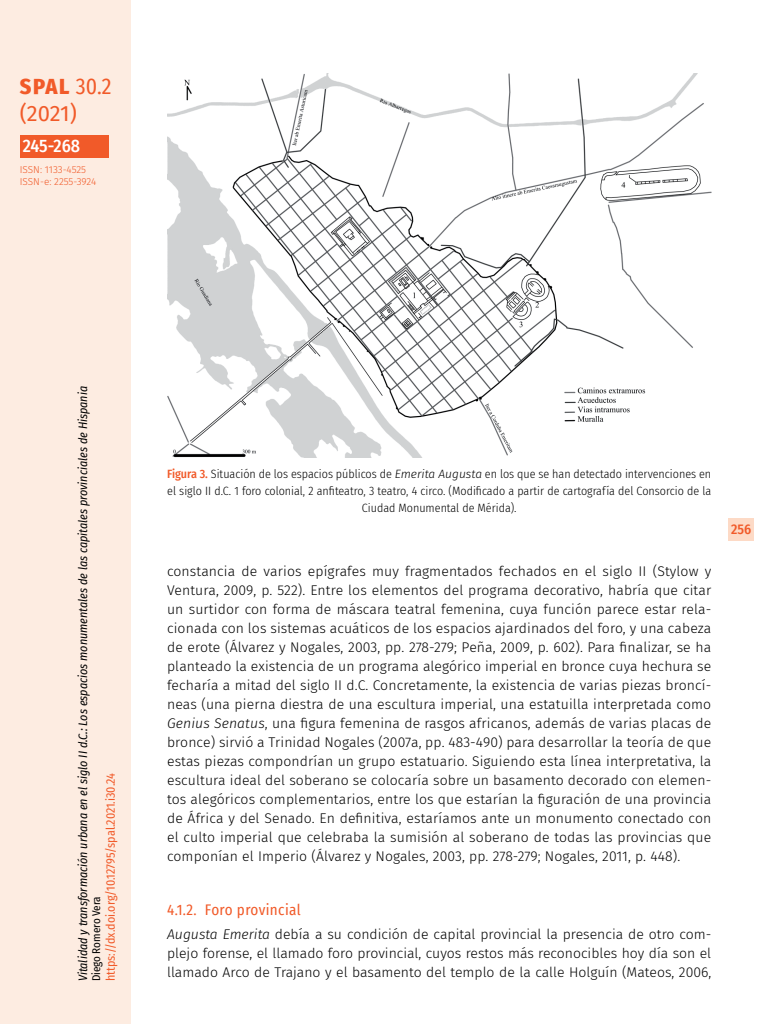
<style>
.page{position:relative;width:768px;height:1024px;background:#fff}
.page>*{position:absolute;margin:0;border:0;box-sizing:border-box;transform-origin:0 0}
.t1{font:800 22px "Fira Sans Condensed";color:#f15a29}
.t2{font:22px "Fira Sans";color:#f15a29}
.t3{font:500 18px "Fira Sans Condensed";letter-spacing:-.005em;color:#fff}
._42_enunciado_3{font:15px "Fira Sans Condensed";letter-spacing:.025em;color:#f15a29}
._00_bsc_ss{font:300 14px/19px "Fira Sans";color:#000;text-align:justify}
.t4{font:500 14px "Fira Sans Condensed";color:#f15a29}
._90_pie_foto{font:300 12px/17px "Fira Sans Condensed";color:#000;text-align:center}
.t5{font:italic 12px "Fira Sans Condensed";color:#000}
.t6{font:12px "Fira Sans Condensed";color:#f15a29}
.t7{font:11px "Fira Sans Condensed";color:#000}
.t8{font:300 10px/12px "Fira Sans";letter-spacing:-.005em;color:#f15a29}
.s1{font-weight:400}
.s2{font-weight:500;color:#f15a29}
.s3{font-family:"Fira Sans";font-style:italic}
.s4{font-style:italic}
</style>
<div class="page">
<div style="left:728px;top:518px;width:26px;height:23px;background:#fddac6"></div>
<div style="left:0;top:0;width:130px;height:1024px;background:#fdece1"></div>
<div style="left:20px;top:135px;width:89px;height:23px;background:#f15a29"></div>
<img style="left:167px;top:74px;width:544px;height:384px">
<h1 class="t1" style="left:20px;top:68px;width:93px">SPAL <span class="s1">30.2</span></h1>
<h1 class="t2" style="left:20px;top:96px;width:59px">(2021)</h1>
<p class="t3" style="left:23px;top:132px;width:59px">245-268</p>
<p class="t8" style="left:20px;top:164px;width:78px">ISSN: 1133-4525<br>ISSN-e: 2255-3924</p>
<p class="t5" style="left:74px;top:981px;width:597px;rotate:-90deg">Vitalidad y transformación urbana en el siglo II d.C.: Los espacios monumentales de las capitales provinciales de Hispania</p>
<p class="t6" style="left:101px;top:981px;width:210px;rotate:-90deg">https://dx.doi.org/10.12795/spal.2021.i30.24</p>
<p class="t7" style="left:88px;top:981px;width:87px;rotate:-90deg">Diego Romero Vera</p>
<p class="_90_pie_foto" style="left:167px;top:465px;width:546px"><span class="s2">Figura 3.</span> Situación de los espacios públicos de <span class="s3">Emerita Augusta</span> en los que se han detectado intervenciones en el siglo II d.C. 1 foro colonial, 2 anfiteatro, 3 teatro, 4 circo. (Modificado a partir de cartografía del Consorcio de la<br>Ciudad Monumental de Mérida).</p>
<p class="_00_bsc_ss" style="left:167px;top:561px;width:546px">constancia de varios epígrafes muy fragmentados fechados en el siglo II (Stylow y Ventura, 2009, p. 522). Entre los elementos del programa decorativo, habría que citar un surtidor con forma de máscara teatral femenina, cuya función parece estar rela&shy;cionada con los sistemas acuáticos de los espacios ajardinados del foro, y una cabeza de erote (Álvarez y Nogales, 2003, pp. 278-279; Peña, 2009, p. 602). Para finalizar, se ha planteado la existencia de un programa alegórico imperial en bronce cuya hechura se fecharía a mitad del siglo II d.C. Concretamente, la existencia de varias piezas broncí&shy;neas (una pierna diestra de una escultura imperial, una estatuilla interpretada como <span class="s4">Genius Senatus</span>, una figura femenina de rasgos africanos, además de varias placas de bronce) sirvió a Trinidad Nogales (2007a, pp. 483-490) para desarrollar la teoría de que estas piezas compondrían un grupo estatuario. Siguiendo esta línea interpretativa, la escultura ideal del soberano se colocaría sobre un basamento decorado con elemen&shy;tos alegóricos complementarios, entre los que estarían la figuración de una provincia de África y del Senado. En definitiva, estaríamos ante un monumento conectado con el culto imperial que celebraba la sumisión al soberano de todas las provincias que componían el Imperio (Álvarez y Nogales, 2003, pp. 278-279; Nogales, 2011, p. 448).</p>
<p class="_42_enunciado_3" style="left:167px;top:898px;width:135px">4.1.2. Foro provincial</p>
<p class="_00_bsc_ss" style="left:167px;top:925px;width:546px"><span class="s4">Augusta Emerita</span> debía a su condición de capital provincial la presencia de otro com&shy;plejo forense, el llamado foro provincial, cuyos restos más reconocibles hoy día son el llamado Arco de Trajano y el basamento del templo de la calle Holguín (Mateos, 2006,</p>
<p class="t4" style="left:731px;top:518px;width:22px">256</p>
</div>
